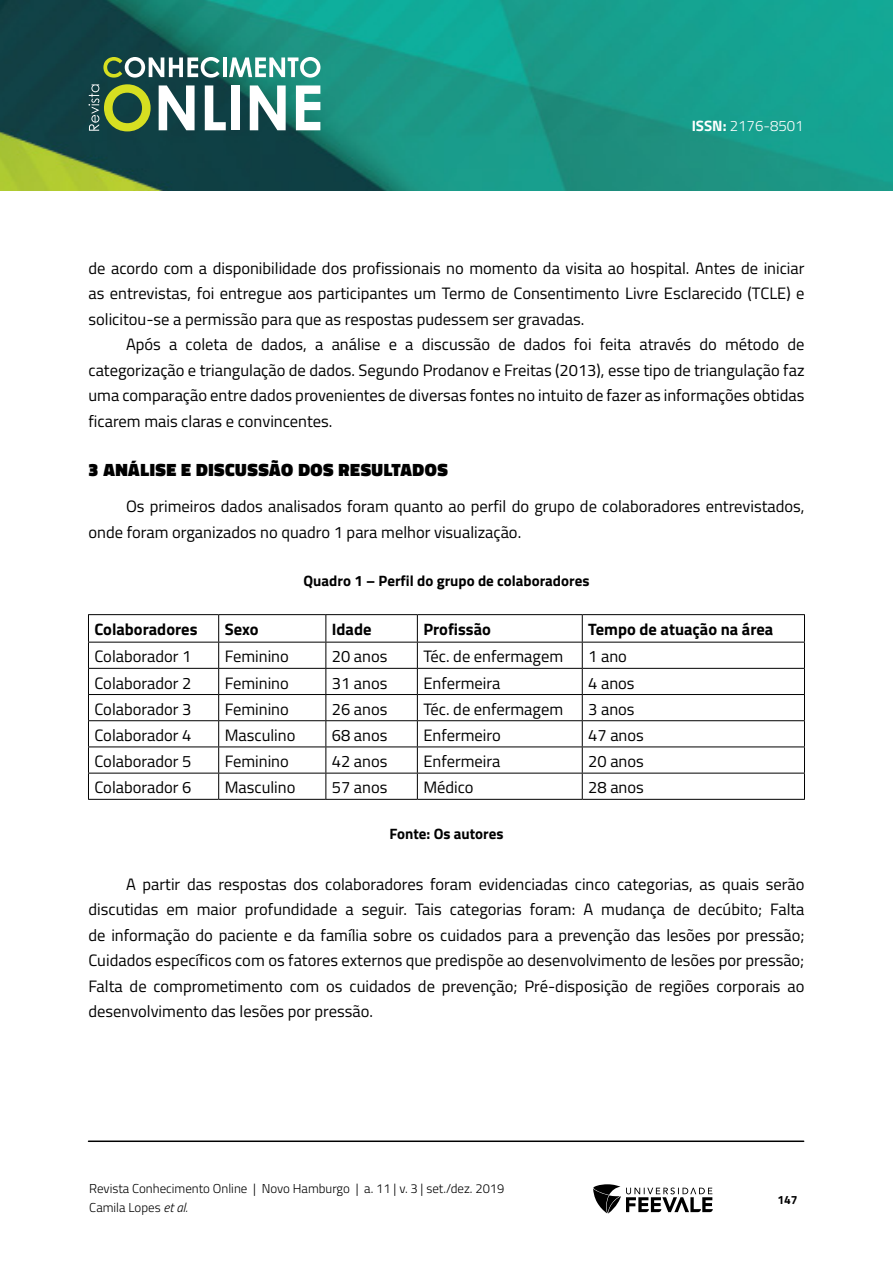
<style>
.page{position:relative;width:893px;height:1263px;background:#fff}
.page>*{position:absolute;margin:0;border:0;box-sizing:border-box;transform-origin:0 0}
.TÍTULO_1{font:900 18px "Titillium Web";letter-spacing:.03em;color:#000}
.Corpo{font:16.5px/25.5px "Titillium Web";color:#000;text-align:justify}
.Corpo-2{font:700 16.5px "Titillium Web";color:#000}
.Legenda{font:700 15px "Titillium Web";color:#000}
.t1{font:300 15px "Titillium Web";color:#fff}
.t2{font:300 12.9px/19.5px "Titillium Web";color:#000}
.t3{font:700 12px "Titillium Web";color:#000}
.s1{font-weight:700}
.s2{font-style:italic}
</style>
<div class="page">
<img style="left:0;top:0;width:893px;height:190px">
<svg style="left:593px;top:1184px;width:120px;height:29px"></svg>
<svg style="left:103px;top:57px;width:117px;height:21px"></svg>
<hr style="left:223px;top:57px;width:3px;height:20px;background:#fff">
<svg style="left:229px;top:57px;width:91px;height:21px"></svg>
<svg style="left:88px;top:84px;width:63px;height:47px;background:#5e7e3f"></svg>
<svg style="left:159px;top:85px;width:36px;height:45px"></svg>
<svg style="left:205px;top:85px;width:21px;height:45px"></svg>
<div style="left:232px;top:85px;width:8px;height:45px;background:#fff"></div>
<svg style="left:250px;top:85px;width:36px;height:45px"></svg>
<svg style="left:296px;top:85px;width:24px;height:45px"></svg>
<hr style="left:88px;top:1140px;width:716px;height:2px;background:#000">
<hr style="left:88px;top:614px;width:131px;height:1px;background:#000">
<hr style="left:219px;top:614px;width:107px;height:1px;background:#000">
<hr style="left:326px;top:614px;width:91px;height:1px;background:#000">
<hr style="left:417px;top:614px;width:165px;height:1px;background:#000">
<hr style="left:582px;top:614px;width:223px;height:1px;background:#000">
<hr style="left:88px;top:642px;width:131px;height:1px;background:#000">
<hr style="left:219px;top:642px;width:107px;height:1px;background:#000">
<hr style="left:326px;top:642px;width:91px;height:1px;background:#000">
<hr style="left:417px;top:642px;width:165px;height:1px;background:#000">
<hr style="left:582px;top:642px;width:223px;height:1px;background:#000">
<hr style="left:88px;top:668px;width:131px;height:1px;background:#000">
<hr style="left:219px;top:668px;width:107px;height:1px;background:#000">
<hr style="left:326px;top:668px;width:91px;height:1px;background:#000">
<hr style="left:417px;top:668px;width:165px;height:1px;background:#000">
<hr style="left:582px;top:668px;width:223px;height:1px;background:#000">
<hr style="left:88px;top:694px;width:131px;height:1px;background:#000">
<hr style="left:219px;top:694px;width:107px;height:1px;background:#000">
<hr style="left:326px;top:694px;width:91px;height:1px;background:#000">
<hr style="left:417px;top:694px;width:165px;height:1px;background:#000">
<hr style="left:582px;top:694px;width:223px;height:1px;background:#000">
<hr style="left:88px;top:720px;width:131px;height:1px;background:#000">
<hr style="left:219px;top:720px;width:107px;height:1px;background:#000">
<hr style="left:326px;top:720px;width:91px;height:1px;background:#000">
<hr style="left:417px;top:720px;width:165px;height:1px;background:#000">
<hr style="left:582px;top:720px;width:223px;height:1px;background:#000">
<hr style="left:88px;top:746px;width:131px;height:1px;background:#000">
<hr style="left:219px;top:746px;width:107px;height:1px;background:#000">
<hr style="left:326px;top:746px;width:91px;height:1px;background:#000">
<hr style="left:417px;top:746px;width:165px;height:1px;background:#000">
<hr style="left:582px;top:746px;width:223px;height:1px;background:#000">
<hr style="left:88px;top:773px;width:131px;height:1px;background:#000">
<hr style="left:219px;top:773px;width:107px;height:1px;background:#000">
<hr style="left:326px;top:773px;width:91px;height:1px;background:#000">
<hr style="left:417px;top:773px;width:165px;height:1px;background:#000">
<hr style="left:582px;top:773px;width:223px;height:1px;background:#000">
<hr style="left:88px;top:799px;width:131px;height:1px;background:#000">
<hr style="left:219px;top:799px;width:107px;height:1px;background:#000">
<hr style="left:326px;top:799px;width:91px;height:1px;background:#000">
<hr style="left:417px;top:799px;width:165px;height:1px;background:#000">
<hr style="left:582px;top:799px;width:223px;height:1px;background:#000">
<svg style="left:88px;top:615px;width:1px;height:184px"></svg>
<svg style="left:218px;top:615px;width:1px;height:184px"></svg>
<svg style="left:325px;top:615px;width:1px;height:184px"></svg>
<svg style="left:417px;top:615px;width:1px;height:184px"></svg>
<svg style="left:582px;top:615px;width:1px;height:184px"></svg>
<svg style="left:804px;top:615px;width:1px;height:184px"></svg>
<p class="t1" style="left:692px;top:115px;width:114px"><span class="s1">ISSN:</span> 2176-8501</p>
<p class="Corpo" style="left:88px;top:254px;width:718px">de acordo com a disponibilidade dos profissionais no momento da visita ao hospital. Antes de iniciar as entrevistas, foi entregue aos participantes um Termo de Consentimento Livre Esclarecido (TCLE) e solicitou-se a permissão para que as respostas pudessem ser gravadas.</p>
<p class="Corpo" style="left:88px;top:331px;width:717px;text-indent:38px">Após a coleta de dados, a análise e a discussão de dados foi feita através do método de categorização e triangulação de dados. Segundo Prodanov e Freitas (2013), esse tipo de triangulação faz uma comparação entre dados provenientes de diversas fontes no intuito de fazer as informações obtidas ficarem mais claras e convincentes.</p>
<p class="TÍTULO_1" style="left:88px;top:457px;width:361px">3 ANÁLISE E DISCUSSÃO DOS RESULTADOS</p>
<p class="Corpo" style="left:88px;top:493px;width:717px;text-indent:38px">Os primeiros dados analisados foram quanto ao perfil do grupo de colaboradores entrevistados, onde foram organizados no quadro 1 para melhor visualização.</p>
<p class="Legenda" style="left:303px;top:569px;width:287px">Quadro 1 – Perfil do grupo de colaboradores</p>
<p class="Corpo-2" style="left:94px;top:617px;width:104px">Colaboradores</p>
<p class="Corpo-2" style="left:225px;top:617px;width:35px">Sexo</p>
<p class="Corpo-2" style="left:332px;top:617px;width:41px">Idade</p>
<p class="Corpo-2" style="left:423px;top:617px;width:69px">Profissão</p>
<p class="Corpo-2" style="left:588px;top:617px;width:187px">Tempo de atuação na área</p>
<p class="Corpo" style="left:94px;top:643px;width:98px">Colaborador 1</p>
<p class="Corpo" style="left:225px;top:643px;width:66px">Feminino</p>
<p class="Corpo" style="left:332px;top:643px;width:57px">20 anos</p>
<p class="Corpo" style="left:423px;top:643px;width:141px">Téc. de enfermagem</p>
<p class="Corpo" style="left:588px;top:643px;width:40px">1 ano</p>
<p class="Corpo" style="left:94px;top:669px;width:98px">Colaborador 2</p>
<p class="Corpo" style="left:225px;top:669px;width:66px">Feminino</p>
<p class="Corpo" style="left:332px;top:669px;width:57px">31 anos</p>
<p class="Corpo" style="left:423px;top:669px;width:79px">Enfermeira</p>
<p class="Corpo" style="left:588px;top:669px;width:48px">4 anos</p>
<p class="Corpo" style="left:94px;top:695px;width:98px">Colaborador 3</p>
<p class="Corpo" style="left:225px;top:695px;width:66px">Feminino</p>
<p class="Corpo" style="left:332px;top:695px;width:57px">26 anos</p>
<p class="Corpo" style="left:423px;top:695px;width:141px">Téc. de enfermagem</p>
<p class="Corpo" style="left:588px;top:695px;width:48px">3 anos</p>
<p class="Corpo" style="left:94px;top:722px;width:98px">Colaborador 4</p>
<p class="Corpo" style="left:225px;top:722px;width:72px">Masculino</p>
<p class="Corpo" style="left:332px;top:722px;width:57px">68 anos</p>
<p class="Corpo" style="left:423px;top:722px;width:79px">Enfermeiro</p>
<p class="Corpo" style="left:588px;top:722px;width:57px">47 anos</p>
<p class="Corpo" style="left:94px;top:748px;width:98px">Colaborador 5</p>
<p class="Corpo" style="left:225px;top:748px;width:66px">Feminino</p>
<p class="Corpo" style="left:332px;top:748px;width:57px">42 anos</p>
<p class="Corpo" style="left:423px;top:748px;width:79px">Enfermeira</p>
<p class="Corpo" style="left:588px;top:748px;width:57px">20 anos</p>
<p class="Corpo" style="left:94px;top:774px;width:98px">Colaborador 6</p>
<p class="Corpo" style="left:225px;top:774px;width:72px">Masculino</p>
<p class="Corpo" style="left:332px;top:774px;width:57px">57 anos</p>
<p class="Corpo" style="left:423px;top:774px;width:52px">Médico</p>
<p class="Corpo" style="left:588px;top:774px;width:57px">28 anos</p>
<p class="Legenda" style="left:389px;top:822px;width:116px">Fonte: Os autores</p>
<p class="Corpo" style="left:88px;top:870px;width:718px;text-indent:38px">A partir das respostas dos colaboradores foram evidenciadas cinco categorias, as quais serão discutidas em maior profundidade a seguir. Tais categorias foram: A mudança de decúbito; Falta de informação do paciente e da família sobre os cuidados para a prevenção das lesões por pressão; Cuidados específicos com os fatores externos que predispõe ao desenvolvimento de lesões por pressão; Falta de comprometimento com os cuidados de prevenção; Pré-disposição de regiões corporais ao desenvolvimento das lesões por pressão.</p>
<p class="t2" style="left:89px;top:1178px;width:417px">Revista Conhecimento Online | Novo Hamburgo | a. 11 | v. 3 | set./dez. 2019<br>Camila Lopes <span class="s2">et al.</span></p>
<p class="t3" style="left:777px;top:1190px;width:22px">147</p>
</div>
